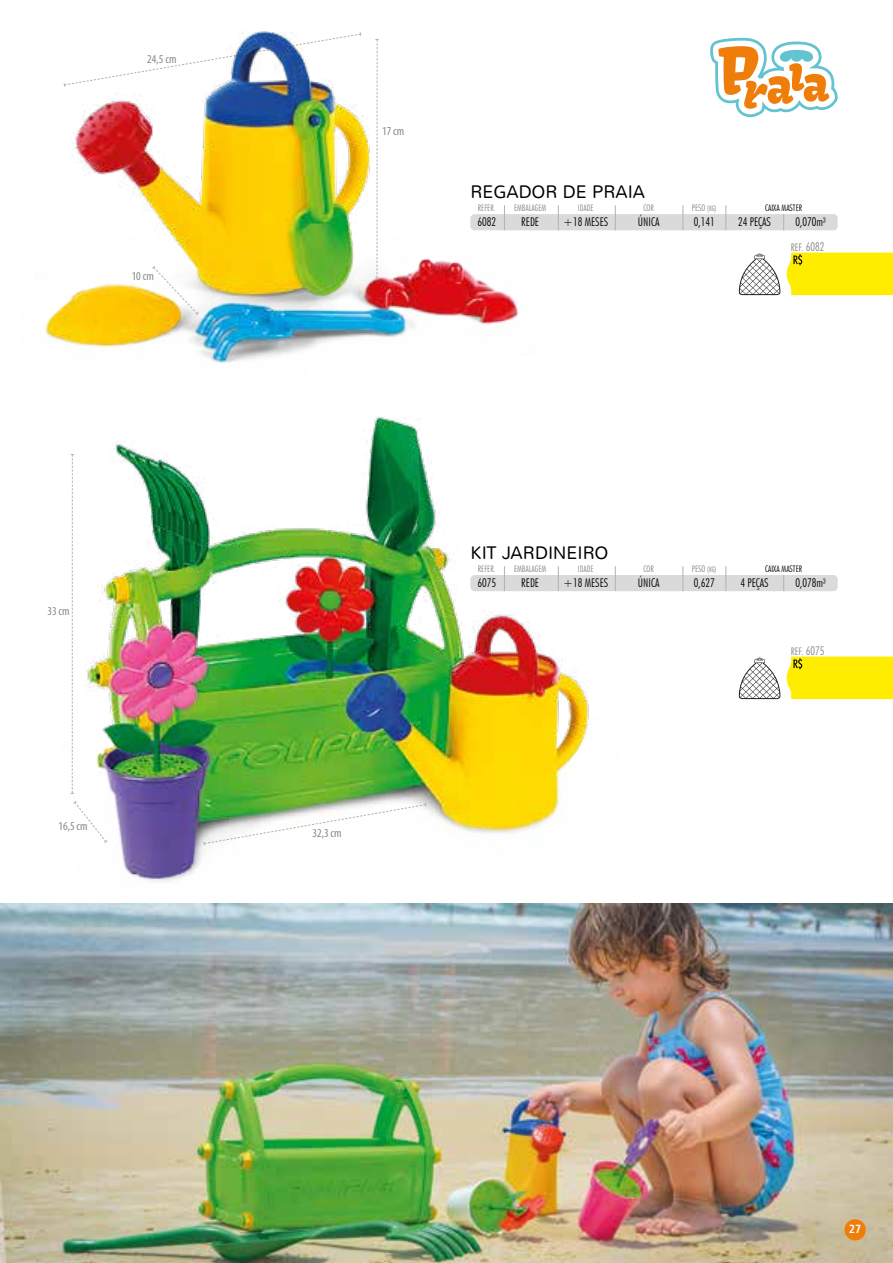
<style>
.page{position:relative;width:893px;height:1263px;background:#fff}
.page>*{position:absolute;margin:0;border:0;box-sizing:border-box;transform-origin:0 0}
.t1{font:300 18px "Nunito";color:#000}
.t2{font:300 condensed 12px "Futura BT";color:#000}
.t3{font:condensed 12px "Myriad Pro";color:#878787}
.t4{font:12px "Humanist 777 BT Bold Condensed B";color:#fff}
.t5{font:300 condensed 10.5px "Futura BT";color:#878787}
.t6{font:300 condensed 9px "Futura BT";color:#878787}
.t7{font:300 condensed 9px "Futura BT";color:#000}
.s1{font-size:7.5px}
.s2{font-size:12px}
</style>
<div class="page">
<svg style="left:710px;top:38px;width:128px;height:80px"></svg>
<img style="left:70px;top:417px;width:546px;height:465px">
<div style="left:470px;top:575px;width:368px;height:16px;background:#dadada;border-radius:4px"></div>
<svg style="left:504px;top:566px;width:1px;height:25px"></svg>
<svg style="left:558px;top:566px;width:1px;height:25px"></svg>
<svg style="left:615px;top:566px;width:1px;height:25px"></svg>
<svg style="left:682px;top:566px;width:1px;height:25px"></svg>
<svg style="left:725px;top:566px;width:1px;height:25px"></svg>
<svg style="left:783px;top:575px;width:1px;height:16px"></svg>
<img style="left:45px;top:32px;width:501px;height:332px">
<div style="left:470px;top:214px;width:368px;height:16px;background:#dadada;border-radius:4px"></div>
<svg style="left:504px;top:205px;width:1px;height:25px"></svg>
<svg style="left:558px;top:205px;width:1px;height:25px"></svg>
<svg style="left:615px;top:205px;width:1px;height:25px"></svg>
<svg style="left:682px;top:205px;width:1px;height:25px"></svg>
<svg style="left:725px;top:205px;width:1px;height:25px"></svg>
<svg style="left:783px;top:214px;width:1px;height:16px"></svg>
<svg style="left:71px;top:454px;width:3px;height:340px"></svg>
<svg style="left:72px;top:800px;width:36px;height:44px"></svg>
<svg style="left:203px;top:802px;width:224px;height:44px"></svg>
<svg style="left:375px;top:39px;width:4px;height:240px"></svg>
<svg style="left:151px;top:265px;width:49px;height:51px"></svg>
<img style="left:0;top:903px;width:893px;height:360px">
<div style="left:844px;top:1219px;width:22px;height:21px;background:#ef7d0a;border-radius:50%"></div>
<svg style="left:739px;top:253px;width:41px;height:42px"></svg>
<svg style="left:739px;top:657px;width:41px;height:42px"></svg>
<div style="left:787px;top:253px;width:106px;height:42px;background:#ffed00"></div>
<div style="left:787px;top:656px;width:106px;height:43px;background:#ffed00"></div>
<p class="t3" style="left:147px;top:51px;width:31px">24,5 cm</p>
<p class="t3" style="left:132px;top:269px;width:24px">10 cm</p>
<p class="t3" style="left:47px;top:603px;width:24px">33 cm</p>
<p class="t3" style="left:58px;top:818px;width:31px">16,5 cm</p>
<p class="t3" style="left:382px;top:124px;width:24px">17 cm</p>
<h1 class="t1" style="left:470px;top:181px;width:176px">REGADOR DE PRAIA</h1>
<p class="t6" style="left:478px;top:202px;width:19px">REFER.</p>
<p class="t6" style="left:514px;top:202px;width:34px">EMBALAGEM</p>
<p class="t6" style="left:578px;top:202px;width:17px">IDADE</p>
<p class="t6" style="left:643px;top:202px;width:12px">COR</p>
<p class="t6" style="left:692px;top:202px;width:26px">PESO <span class="s1">(KG)</span></p>
<p class="t7" style="left:765px;top:202px;width:39px">CAIXA MASTER</p>
<p class="t2" style="left:477px;top:215px;width:20px">6082</p>
<p class="t2" style="left:521px;top:215px;width:19px">REDE</p>
<p class="t2" style="left:563px;top:215px;width:47px">+18 MESES</p>
<p class="t2" style="left:638px;top:215px;width:23px">ÚNICA</p>
<p class="t2" style="left:694px;top:215px;width:22px">0,141</p>
<p class="t2" style="left:738px;top:215px;width:34px">24 PEÇAS</p>
<p class="t2" style="left:795px;top:215px;width:32px">0,070m³</p>
<p class="t5" style="left:791px;top:240px;width:35px">REF. <span class="s2">6082</span></p>
<p class="t3" style="left:313px;top:826px;width:31px">32,3 cm</p>
<h1 class="t1" style="left:470px;top:542px;width:140px">KIT JARDINEIRO</h1>
<p class="t6" style="left:478px;top:563px;width:19px">REFER.</p>
<p class="t6" style="left:514px;top:563px;width:34px">EMBALAGEM</p>
<p class="t6" style="left:578px;top:563px;width:17px">IDADE</p>
<p class="t6" style="left:643px;top:563px;width:12px">COR</p>
<p class="t6" style="left:692px;top:563px;width:26px">PESO <span class="s1">(KG)</span></p>
<p class="t7" style="left:765px;top:563px;width:39px">CAIXA MASTER</p>
<p class="t2" style="left:477px;top:575px;width:20px">6075</p>
<p class="t2" style="left:521px;top:575px;width:19px">REDE</p>
<p class="t2" style="left:563px;top:575px;width:47px">+18 MESES</p>
<p class="t2" style="left:638px;top:575px;width:23px">ÚNICA</p>
<p class="t2" style="left:694px;top:575px;width:22px">0,627</p>
<p class="t2" style="left:740px;top:575px;width:30px">4 PEÇAS</p>
<p class="t2" style="left:795px;top:575px;width:32px">0,078m³</p>
<p class="t5" style="left:791px;top:644px;width:35px">REF. <span class="s2">6075</span></p>
<p class="t4" style="left:849px;top:1221px;width:14px">27</p>
</div>
